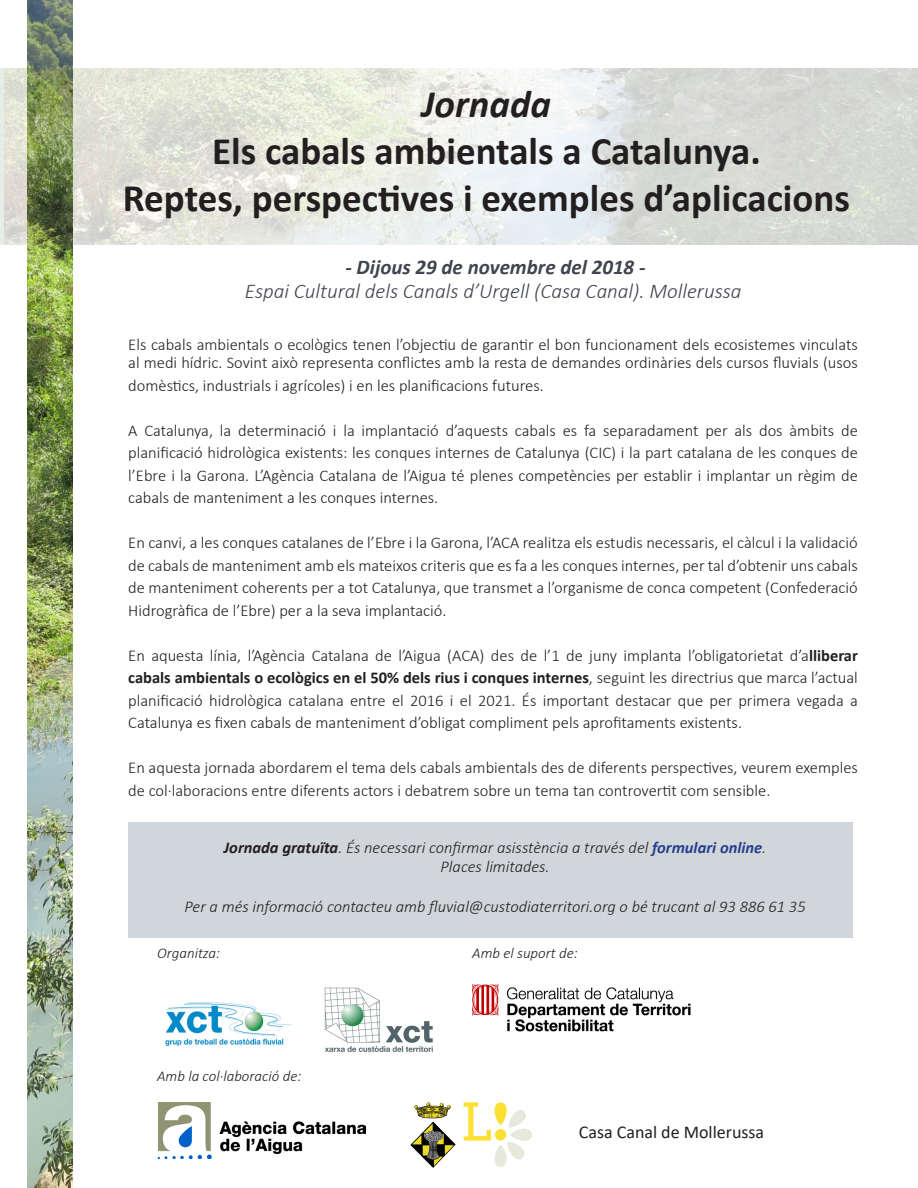
<style>
.page{position:relative;width:918px;height:1188px;background:#fff}
.page>*{position:absolute;margin:0;border:0;box-sizing:border-box;transform-origin:0 0}
.t1{font:700 39px "Calibri";color:#231f20}
.t2{font:italic 700 39px "Calibri";color:#231f20}
.t3{font:italic 300 21px "Calibri";color:#40444e}
.t4{font:italic 700 21px "Calibri";color:#40444e}
.t5{font:18px "Calibri";color:#231f20}
.t6{font:300 16.5px/22.5px "Calibri";color:#231f20;text-align:justify}
.t7{font:italic 300 16.5px "Calibri";color:#231f20}
.t8{font:italic 300 15px "Calibri";color:#231f20}
.s1{font-weight:700}
.s2{font-weight:700;color:#253f8e}
</style>
<div class="page">
<div style="left:128px;top:822px;width:725px;height:116px;background:#d1d6da"></div>
<img style="left:27px;top:0;width:45px;height:1188px">
<img style="left:4px;top:68px;width:914px;height:176px">
<img style="left:324px;top:987px;width:109px;height:65px">
<img style="left:157px;top:1103px;width:209px;height:56px">
<img style="left:472px;top:984px;width:218px;height:47px">
<img style="left:410px;top:1103px;width:122px;height:65px">
<img style="left:165px;top:1002px;width:127px;height:45px">
<p class="t2" style="left:422px;top:77px;width:131px">Jornada</p>
<p class="t1" style="left:212px;top:123px;width:550px">Els cabals ambientals a Catalunya.</p>
<p class="t1" style="left:123px;top:170px;width:729px">Reptes, perspectives i exemples d’aplicacions</p>
<p class="t4" style="left:345px;top:252px;width:302px">- Dijous 29 de novembre del 2018 -</p>
<p class="t3" style="left:245px;top:278px;width:498px">Espai Cultural dels Canals d’Urgell (Casa Canal). Mollerussa</p>
<p class="t6" style="left:128px;top:335px;width:731px;line-height:18px">Els cabals ambientals o ecològics tenen l’objectiu de garantir el bon funcionament dels ecosistemes vinculats al medi hídric. Sovint això representa conflictes amb la resta de demandes ordinàries dels cursos fluvials (usos</p>
<p class="t6" style="left:128px;top:374px;width:417px">domèstics, industrials i agrícoles) i en les planificacions futures.</p>
<p class="t6" style="left:128px;top:419px;width:731px">A Catalunya, la determinació i la implantació d’aquests cabals es fa separadament per als dos àmbits de planificació hidrològica existents: les conques internes de Catalunya (CIC) i la part catalana de les conques de l’Ebre i la Garona. L’Agència Catalana de l’Aigua té plenes competències per establir i implantar un règim de cabals de manteniment a les conques internes.</p>
<p class="t6" style="left:128px;top:531px;width:731px">En canvi, a les conques catalanes de l’Ebre i la Garona, l’ACA realitza els estudis necessaris, el càlcul i la validació de cabals de manteniment amb els mateixos criteris que es fa a les conques internes, per tal d’obtenir uns cabals de manteniment coherents per a tot Catalunya, que transmet a l’organisme de conca competent (Confederació Hidrogràfica de l’Ebre) per a la seva implantació.</p>
<p class="t6" style="left:128px;top:644px;width:731px">En aquesta línia, l’Agència Catalana de l’Aigua (ACA) des de l’1 de juny implanta l’obligatorietat d’a<span class="s1">lliberar cabals ambientals o ecològics en el 50% dels rius i conques internes</span>, seguint les directrius que marca l’actual planificació hidrològica catalana entre el 2016 i el 2021. És important destacar que per primera vegada a Catalunya es fixen cabals de manteniment d’obligat compliment pels aprofitaments existents.</p>
<p class="t6" style="left:128px;top:756px;width:731px">En aquesta jornada abordarem el tema dels cabals ambientals des de diferents perspectives, veurem exemples de col·laboracions entre diferents actors i debatrem sobre un tema tan controvertit com sensible.</p>
<p class="t7" style="left:224px;top:837px;width:544px"><span class="s1">Jornada gratuïta</span>. És necessari confirmar asisstència a través del <span class="s2">formulari online</span>.</p>
<p class="t7" style="left:441px;top:857px;width:111px">Places limitades.</p>
<p class="t7" style="left:185px;top:896px;width:623px">Per a més informació contacteu amb fluvial@custodiaterritori.org o bé trucant al 93 886 61 35</p>
<p class="t8" style="left:157px;top:944px;width:64px">Organitza:</p>
<p class="t8" style="left:472px;top:944px;width:107px">Amb el suport de:</p>
<p class="t8" style="left:157px;top:1067px;width:146px">Amb la col·laboració de:</p>
<p class="t5" style="left:579px;top:1119px;width:187px">Casa Canal de Mollerussa</p>
</div>
